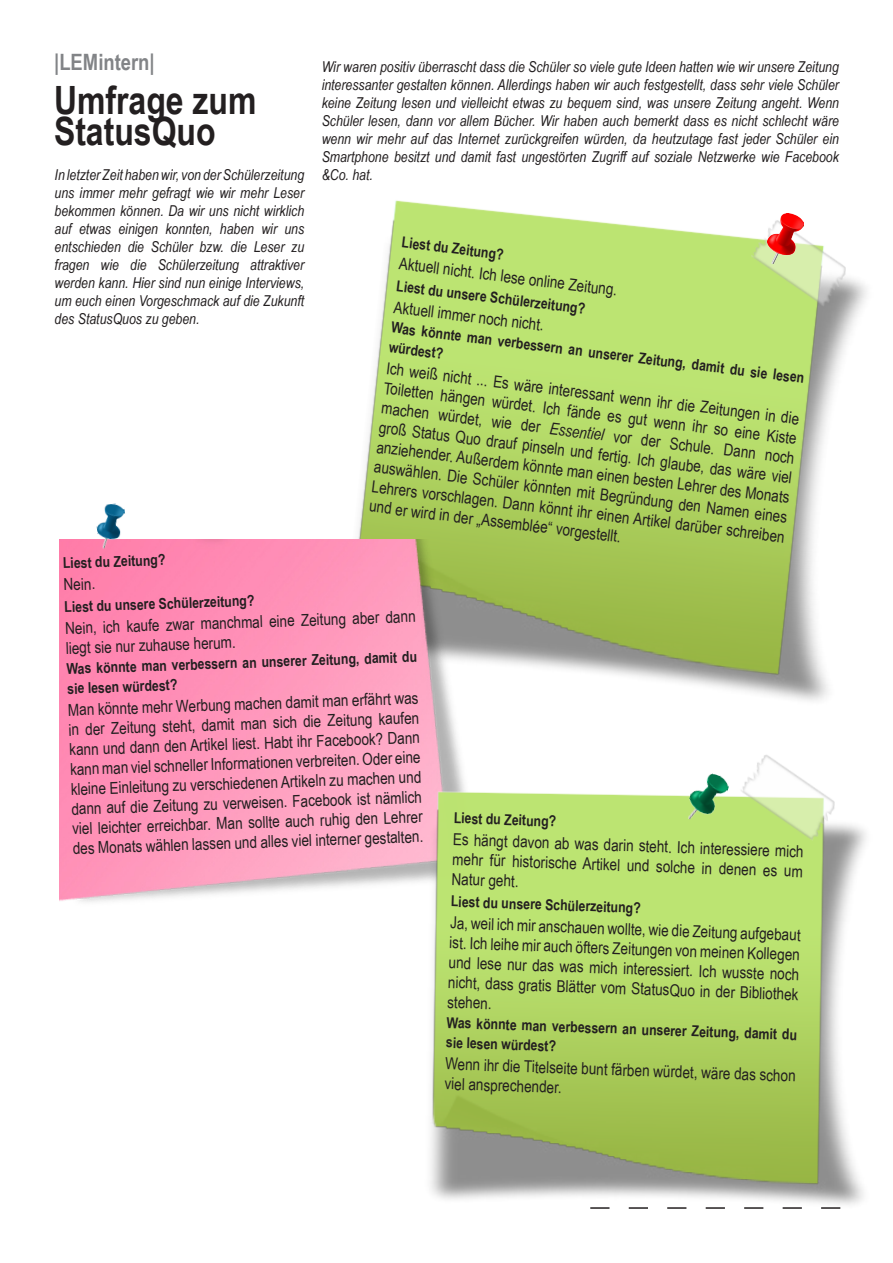
<style>
.page{position:relative;width:893px;height:1263px;background:#fff}
.page>*{position:absolute;margin:0;border:0;box-sizing:border-box;transform-origin:0 0}
.t1{font:700 39px "Arial Narrow";color:#231f20}
.t2{font:700 22.5px "Arial Narrow";color:#828487}
.t3{font:16.5px/19.8px "Arial Narrow";color:#231f20;text-align:justify}
.t4{font:italic 15px/18px "Arial Narrow";color:#231f20;text-align:justify}
.t5{font:700 15px/19.8px "Arial Narrow";color:#231f20}
.s1{font-style:italic}
</style>
<div class="page">
<img style="left:358px;top:200px;width:509px;height:501px">
<img style="left:742px;top:209px;width:109px;height:109px">
<img style="left:768px;top:213px;width:35px;height:51px">
<img style="left:60px;top:539px;width:430px;height:363px">
<img style="left:94px;top:503px;width:35px;height:46px">
<img style="left:404px;top:789px;width:462px;height:420px">
<img style="left:684px;top:773px;width:47px;height:54px">
<img style="left:731px;top:755px;width:109px;height:98px">
<p class="t2" style="left:54px;top:45px;width:102px">|LEMintern|</p>
<p class="t1" style="left:54px;top:70px;width:204px">Umfrage zum</p>
<p class="t1" style="left:54px;top:102px;width:163px">StatusQuo</p>
<p class="t4" style="left:55px;top:165px;width:251px">In letzter Zeit haben wir, von der Schülerzeitung uns immer mehr gefragt wie wir mehr Leser bekommen können. Da wir uns nicht wirklich auf etwas einigen konnten, haben wir uns entschieden die Schüler bzw. die Leser zu fragen wie die Schülerzeitung attraktiver werden kann. Hier sind nun einige Interviews, um euch einen Vorgeschmack auf die Zukunft des StatusQuos zu geben.</p>
<p class="t4" style="left:322px;top:57px;width:519px">Wir waren positiv überrascht dass die Schüler so viele gute Ideen hatten wie wir unsere Zeitung interessanter gestalten können. Allerdings haben wir auch festgestellt, dass sehr viele Schüler keine Zeitung lesen und vielleicht etwas zu bequem sind, was unsere Zeitung angeht. Wenn Schüler lesen, dann vor allem Bücher. Wir haben auch bemerkt dass es nicht schlecht wäre wenn wir mehr auf das Internet zurückgreifen würden, da heutzutage fast jeder Schüler ein Smartphone besitzt und damit fast ungestörten Zugriff auf soziale Netzwerke wie Facebook &amp;Co. hat.</p>
<p class="t5" style="left:403px;top:231px;width:104px;rotate:7deg">Liest du Zeitung?</p>
<p class="t3" style="left:401px;top:253px;width:221px;rotate:7deg">Aktuell nicht. Ich lese online Zeitung.</p>
<p class="t5" style="left:398px;top:275px;width:192px;rotate:7deg">Liest du unsere Schülerzeitung?</p>
<p class="t3" style="left:395px;top:296px;width:153px;rotate:7deg">Aktuell immer noch nicht.</p>
<p class="t5" style="left:393px;top:317px;width:417px;rotate:7deg">Was könnte man verbessern an unserer Zeitung, damit du sie lesen würdest?</p>
<p class="t3" style="left:388px;top:358px;width:417px;rotate:7deg">Ich weiß nicht ... Es wäre interessant wenn ihr die Zeitungen in die Toiletten hängen würdet. Ich fände es gut wenn ihr so eine Kiste machen würdet, wie der <span class="s1">Essentiel</span> vor der Schule. Dann noch groß Status Quo drauf pinseln und fertig. Ich glaube, das wäre viel anziehender. Außerdem könnte man einen besten Lehrer des Monats auswählen. Die Schüler könnten mit Begründung den Namen eines Lehrers vorschlagen. Dann könnt ihr einen Artikel darüber schreiben und er wird in der „Assemblée“ vorgestellt.</p>
<p class="t5" style="left:63px;top:552px;width:104px;rotate:-2deg">Liest du Zeitung?</p>
<p class="t3" style="left:63px;top:574px;width:33px;rotate:-2deg">Nein.</p>
<p class="t5" style="left:64px;top:596px;width:192px;rotate:-2deg">Liest du unsere Schülerzeitung?</p>
<p class="t3" style="left:65px;top:618px;width:352px;rotate:-2deg">Nein, ich kaufe zwar manchmal eine Zeitung aber dann liegt sie nur zuhause herum.</p>
<p class="t5" style="left:66px;top:658px;width:352px;rotate:-2deg">Was könnte man verbessern an unserer Zeitung, damit du sie lesen würdest?</p>
<p class="t3" style="left:68px;top:699px;width:352px;rotate:-2deg">Man könnte mehr Werbung machen damit man erfährt was in der Zeitung steht, damit man sich die Zeitung kaufen kann und dann den Artikel liest. Habt ihr Facebook? Dann kann man viel schneller Informationen verbreiten. Oder eine kleine Einleitung zu verschiedenen Artikeln zu machen und dann auf die Zeitung zu verweisen. Facebook ist nämlich viel leichter erreichbar. Man sollte auch ruhig den Lehrer des Monats wählen lassen und alles viel interner gestalten.</p>
<p class="t5" style="left:454px;top:807px;width:104px;rotate:2deg">Liest du Zeitung?</p>
<p class="t3" style="left:453px;top:829px;width:352px;rotate:2deg">Es hängt davon ab was darin steht. Ich interessiere mich mehr für historische Artikel und solche in denen es um Natur geht.</p>
<p class="t5" style="left:451px;top:890px;width:192px;rotate:2deg">Liest du unsere Schülerzeitung?</p>
<p class="t3" style="left:451px;top:912px;width:352px;rotate:2deg">Ja, weil ich mir anschauen wollte, wie die Zeitung aufgebaut ist. Ich leihe mir auch öfters Zeitungen von meinen Kollegen und lese nur das was mich interessiert. Ich wusste noch nicht, dass gratis Blätter vom StatusQuo in der Bibliothek stehen.</p>
<p class="t5" style="left:447px;top:1012px;width:352px;rotate:2deg">Was könnte man verbessern an unserer Zeitung, damit du sie lesen würdest?</p>
<p class="t3" style="left:446px;top:1053px;width:352px;rotate:2deg">Wenn ihr die Titelseite bunt färben würdet, wäre das schon viel ansprechender.</p>
</div>
